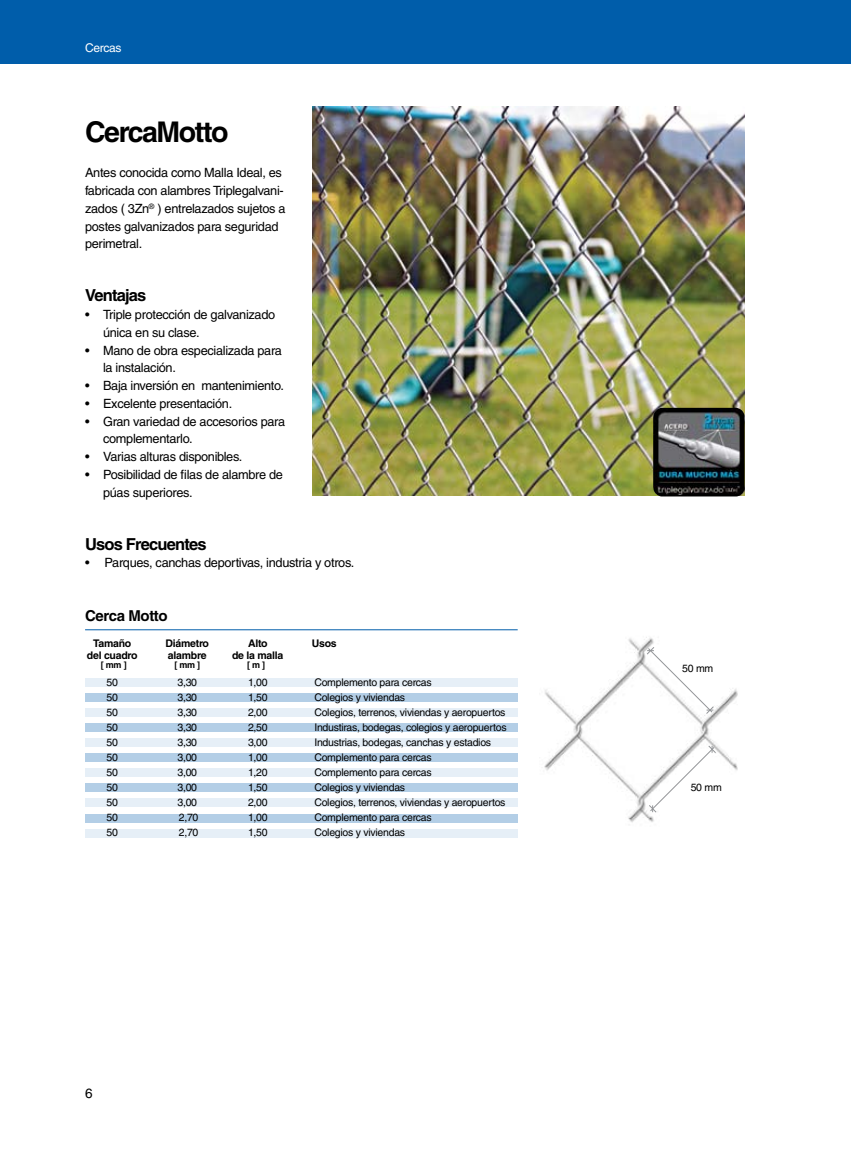
<style>
.page{position:relative;width:851px;height:1149px;background:#fff}
.page>*{position:absolute;margin:0;border:0;box-sizing:border-box;transform-origin:0 0}
.t1{font:700 28.5px "Helvetica LT";letter-spacing:-.05em;color:#000}
.t2{font:700 16.5px "Helvetica LT";letter-spacing:-.05em;color:#000}
.t3{font:700 15px "Helvetica LT";letter-spacing:-.025em;color:#000}
.t4{font:13.5px "Helvetica LT";color:#000}
.t5{font:12.75px/17.7px "Helvetica LT";letter-spacing:-.025em;color:#000}
.t6{font:12px "Helvetica LT";letter-spacing:-.025em;color:#fff}
.t7{font:10.5px "Helvetica LT";letter-spacing:-.025em;color:#000}
.t8{font:700 10.5px "Helvetica LT";letter-spacing:-.025em;color:#000}
.t9{font:700 9px "Helvetica LT";color:#000}
</style>
<div class="page">
<div style="left:0;top:0;width:850px;height:64px;background:#005daa"></div>
<div style="left:85px;top:677px;width:432px;height:9px;background:#e6eff7"></div>
<div style="left:85px;top:738px;width:432px;height:8px;background:#e6eff7"></div>
<div style="left:85px;top:798px;width:432px;height:9px;background:#e6eff7"></div>
<div style="left:85px;top:828px;width:432px;height:9px;background:#e6eff7"></div>
<div style="left:85px;top:692px;width:432px;height:9px;background:#b3cee6"></div>
<div style="left:85px;top:753px;width:432px;height:8px;background:#b3cee6"></div>
<div style="left:85px;top:813px;width:432px;height:9px;background:#b3cee6"></div>
<div style="left:85px;top:708px;width:432px;height:8px;background:#e6eff7"></div>
<div style="left:85px;top:768px;width:432px;height:8px;background:#e6eff7"></div>
<div style="left:85px;top:723px;width:432px;height:8px;background:#b3cee6"></div>
<div style="left:85px;top:783px;width:432px;height:8px;background:#b3cee6"></div>
<img style="left:312px;top:106px;width:432px;height:389px">
<img style="left:653px;top:407px;width:91px;height:89px">
<img style="left:544px;top:637px;width:194px;height:186px">
<svg style="left:648px;top:744px;width:68px;height:69px"></svg>
<svg style="left:646px;top:646px;width:68px;height:68px"></svg>
<hr style="left:85px;top:629px;width:432px;height:1px;background:#005daa">
<p class="t6" style="left:85px;top:41px;width:38px">Cercas</p>
<h1 class="t1" style="left:85px;top:114px;width:145px">CercaMotto</h1>
<p class="t5" style="left:85px;top:164px;width:202px">Antes conocida como Malla Ideal, es fabricada con alambres Triplegalvani&shy;zados ( 3Zn<sup>®</sup> ) entrelazados sujetos a postes galvanizados para seguridad perimetral.</p>
<p class="t2" style="left:85px;top:285px;width:63px">Ventajas</p>
<p class="t5" style="left:103px;top:306px;width:173px;text-indent:-18px">• Triple protección de galvanizado única en su clase.</p>
<p class="t5" style="left:103px;top:341px;width:180px;text-indent:-18px">• Mano de obra especializada para la instalación.</p>
<p class="t5" style="left:85px;top:376px;width:200px">• Baja inversión en mantenimiento.</p>
<p class="t5" style="left:85px;top:394px;width:149px">• Excelente presentación.</p>
<p class="t5" style="left:103px;top:412px;width:183px;text-indent:-18px">• Gran variedad de accesorios para complementarlo.</p>
<p class="t5" style="left:85px;top:447px;width:159px">• Varias alturas disponibles.</p>
<p class="t5" style="left:103px;top:465px;width:181px;text-indent:-18px">• Posibilidad de filas de alambre de púas superiores.</p>
<p class="t2" style="left:85px;top:533px;width:123px">Usos Frecuentes</p>
<p class="t5" style="left:85px;top:554px;width:271px">• Parques, canchas deportivas, industria y otros.</p>
<p class="t3" style="left:85px;top:606px;width:84px">Cerca Motto</p>
<p class="t8" style="left:93px;top:636px;width:40px">Tamaño</p>
<p class="t8" style="left:165px;top:636px;width:45px">Diámetro</p>
<p class="t8" style="left:248px;top:636px;width:21px">Alto</p>
<p class="t8" style="left:312px;top:636px;width:26px">Usos</p>
<p class="t8" style="left:87px;top:648px;width:52px">del cuadro</p>
<p class="t8" style="left:168px;top:648px;width:40px">alambre</p>
<p class="t8" style="left:232px;top:648px;width:53px">de la malla</p>
<p class="t7" style="left:106px;top:676px;width:13px">50</p>
<p class="t7" style="left:177px;top:676px;width:21px">3,30</p>
<p class="t7" style="left:248px;top:676px;width:21px">1,00</p>
<p class="t7" style="left:314px;top:676px;width:119px">Complemento para cercas</p>
<p class="t7" style="left:106px;top:691px;width:13px">50</p>
<p class="t7" style="left:177px;top:691px;width:21px">3,30</p>
<p class="t7" style="left:248px;top:691px;width:21px">1,50</p>
<p class="t7" style="left:314px;top:691px;width:92px">Colegios y viviendas</p>
<p class="t7" style="left:106px;top:706px;width:13px">50</p>
<p class="t7" style="left:177px;top:706px;width:21px">3,30</p>
<p class="t7" style="left:248px;top:706px;width:21px">2,00</p>
<p class="t7" style="left:314px;top:706px;width:192px">Colegios, terrenos, viviendas y aeropuertos</p>
<p class="t7" style="left:106px;top:721px;width:13px">50</p>
<p class="t7" style="left:177px;top:721px;width:21px">3,30</p>
<p class="t7" style="left:248px;top:721px;width:21px">2,50</p>
<p class="t7" style="left:314px;top:721px;width:194px">Industiras, bodegas, colegios y aeropuertos</p>
<p class="t7" style="left:106px;top:736px;width:13px">50</p>
<p class="t7" style="left:177px;top:736px;width:21px">3,30</p>
<p class="t7" style="left:248px;top:736px;width:21px">3,00</p>
<p class="t7" style="left:314px;top:736px;width:178px">Industrias, bodegas, canchas y estadios</p>
<p class="t7" style="left:106px;top:751px;width:13px">50</p>
<p class="t7" style="left:177px;top:751px;width:21px">3,00</p>
<p class="t7" style="left:248px;top:751px;width:21px">1,00</p>
<p class="t7" style="left:314px;top:751px;width:119px">Complemento para cercas</p>
<p class="t7" style="left:106px;top:766px;width:13px">50</p>
<p class="t7" style="left:177px;top:766px;width:21px">3,00</p>
<p class="t7" style="left:248px;top:766px;width:21px">1,20</p>
<p class="t7" style="left:314px;top:766px;width:119px">Complemento para cercas</p>
<p class="t7" style="left:106px;top:781px;width:13px">50</p>
<p class="t7" style="left:177px;top:781px;width:21px">3,00</p>
<p class="t7" style="left:248px;top:781px;width:21px">1,50</p>
<p class="t7" style="left:314px;top:781px;width:92px">Colegios y viviendas</p>
<p class="t7" style="left:106px;top:796px;width:13px">50</p>
<p class="t7" style="left:177px;top:796px;width:21px">3,00</p>
<p class="t7" style="left:248px;top:796px;width:21px">2,00</p>
<p class="t7" style="left:314px;top:796px;width:192px">Colegios, terrenos, viviendas y aeropuertos</p>
<p class="t7" style="left:106px;top:811px;width:13px">50</p>
<p class="t7" style="left:179px;top:811px;width:21px">2,70</p>
<p class="t7" style="left:248px;top:811px;width:21px">1,00</p>
<p class="t7" style="left:314px;top:811px;width:119px">Complemento para cercas</p>
<p class="t7" style="left:106px;top:826px;width:13px">50</p>
<p class="t7" style="left:179px;top:826px;width:21px">2,70</p>
<p class="t7" style="left:248px;top:826px;width:21px">1,50</p>
<p class="t7" style="left:314px;top:826px;width:92px">Colegios y viviendas</p>
<p class="t9" style="left:101px;top:659px;width:27px">[ mm ]</p>
<p class="t9" style="left:174px;top:659px;width:27px">[ mm ]</p>
<p class="t9" style="left:247px;top:659px;width:20px">[ m ]</p>
<p class="t4" style="left:85px;top:1085px;width:9px">6</p>
<p class="t7" style="left:682px;top:662px;width:33px">50 mm</p>
<p class="t7" style="left:690px;top:781px;width:33px">50 mm</p>
</div>
